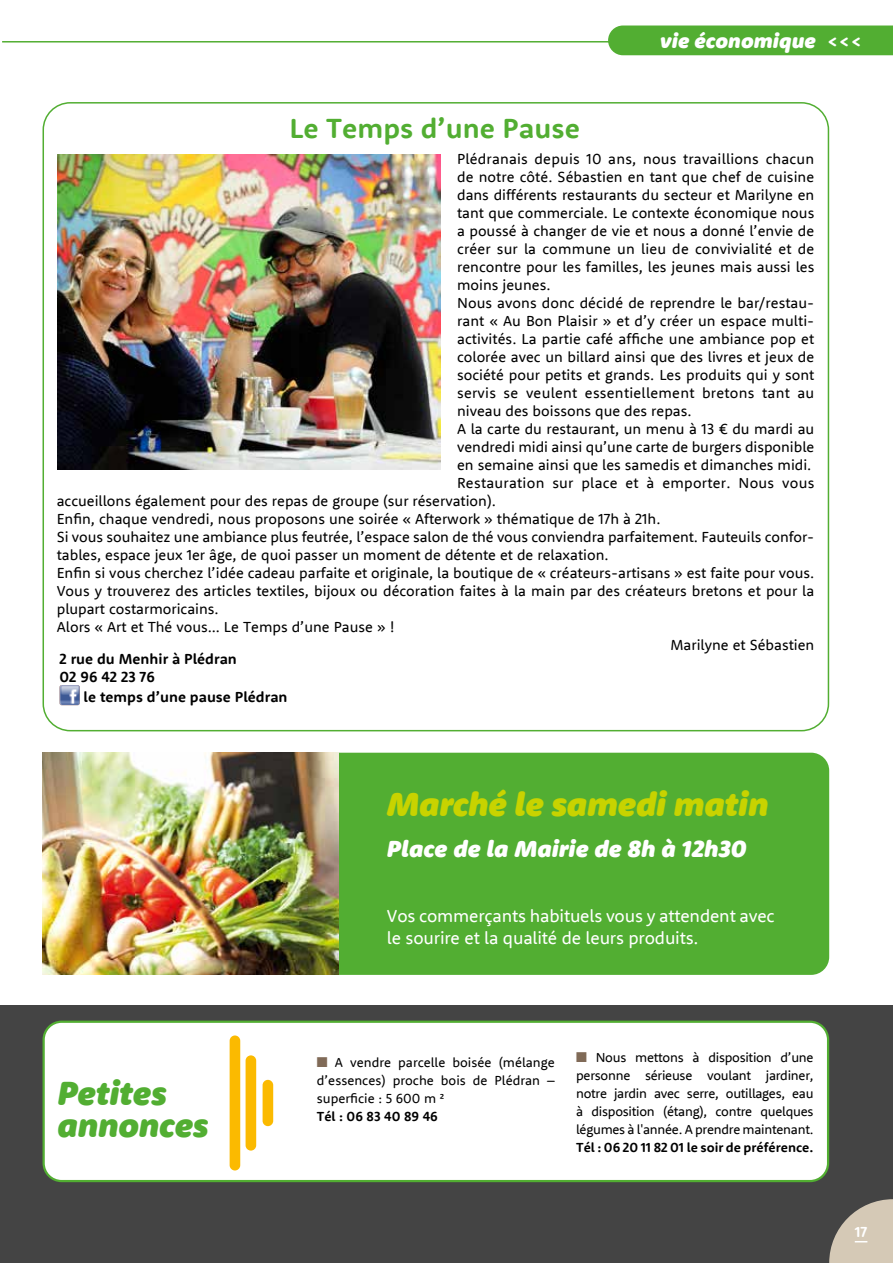
<style>
.page{position:relative;width:893px;height:1263px;background:#fff}
.page>*{position:absolute;margin:0;border:0;box-sizing:border-box;transform-origin:0 0}
.t1{font:italic 900 34.5px "Rooney Sans";letter-spacing:-.01em;color:#c8d300}
.t2{font:italic 900 34.5px/31.5px "Rooney Sans";letter-spacing:-.01em;color:#52ae32}
.t3{font:700 28.5px "Rooney Sans";color:#52ae32}
.t4{font:italic 900 24px "Rooney Sans";color:#fff}
.t5{font:italic 900 21px "Rooney Sans";color:#fff}
.t6{font:18px/21.6px "Rooney Sans";letter-spacing:-.01em;color:#fff}
.t7{font:15px "Rooney Sans";color:#000}
.t8{font:700 15px/18px "Rooney Sans";color:#000}
.t9{font:15px "Rooney Sans";letter-spacing:.02em;color:#000}
.t10{font:700 15px "Rooney Sans";color:#fff}
.t11{font:13.5px/18px "Rooney Sans";letter-spacing:-.01em;color:#000;text-align:justify}
.t12{font:700 13.5px "Rooney Sans";color:#000}
.s1{font-weight:700;font-style:normal}
.s2{color:#806a57}
</style>
<div class="page">
<div style="left:0;top:1006px;width:893px;height:257px;background:#444"></div>
<div style="left:44px;top:1022px;width:784px;height:159px;background:#fff;border-radius:18px"></div>
<div style="left:43px;top:1020px;width:786px;height:162px;border:2px solid #52ae32;border-radius:18px"></div>
<hr style="left:2px;top:41px;width:799px;height:2px;background:#52ae32">
<svg style="left:829px;top:1199px;width:64px;height:64px"></svg>
<img style="left:57px;top:154px;width:383px;height:316px">
<div style="left:608px;top:26px;width:285px;height:29px;background:#52ae32"></div>
<div style="left:43px;top:753px;width:786px;height:222px;background:#52ae32;border-radius:18px"></div>
<img style="left:43px;top:753px;width:295px;height:221px">
<img style="left:60px;top:685px;width:20px;height:20px">
<div style="left:230px;top:1035px;width:10px;height:135px;background:#fbba00;border-radius:5px"></div>
<div style="left:246px;top:1055px;width:10px;height:95px;background:#fbba00;border-radius:5px"></div>
<div style="left:263px;top:1080px;width:10px;height:46px;background:#fbba00;border-radius:5px"></div>
<h3 class="t5" style="left:660px;top:27px;width:204px">vie économique <span class="s1">&lt;&lt;&lt;</span></h3>
<h2 class="t3" style="left:290px;top:109px;width:292px">Le Temps d’une Pause</h2>
<p class="t7" style="left:457px;top:149px;width:359px">Plédranais depuis 10 ans, nous travaillions chacun</p>
<p class="t7" style="left:457px;top:167px;width:359px">de notre côté. Sébastien en tant que chef de cuisine</p>
<p class="t7" style="left:457px;top:185px;width:359px">dans différents restaurants du secteur et Marilyne en</p>
<p class="t7" style="left:457px;top:203px;width:359px">tant que commerciale. Le contexte économique nous</p>
<p class="t7" style="left:457px;top:221px;width:359px">a poussé à changer de vie et nous a donné l’envie de</p>
<p class="t7" style="left:457px;top:239px;width:359px">créer sur la commune un lieu de convivialité et de</p>
<p class="t7" style="left:457px;top:257px;width:359px">rencontre pour les familles, les jeunes mais aussi les</p>
<p class="t7" style="left:457px;top:275px;width:95px">moins jeunes.</p>
<p class="t7" style="left:457px;top:293px;width:359px">Nous avons donc décidé de reprendre le bar/restau-</p>
<p class="t7" style="left:457px;top:311px;width:359px">rant « Au Bon Plaisir » et d’y créer un espace multi-</p>
<p class="t7" style="left:457px;top:329px;width:359px">activités. La partie café affiche une ambiance pop et</p>
<p class="t7" style="left:457px;top:347px;width:359px">colorée avec un billard ainsi que des livres et jeux de</p>
<p class="t7" style="left:457px;top:365px;width:359px">société pour petits et grands. Les produits qui y sont</p>
<p class="t7" style="left:457px;top:383px;width:359px">servis se veulent essentiellement bretons tant au</p>
<p class="t7" style="left:457px;top:401px;width:236px">niveau des boissons que des repas.</p>
<p class="t7" style="left:457px;top:419px;width:359px">A la carte du restaurant, un menu à 13 € du mardi au</p>
<p class="t7" style="left:457px;top:437px;width:359px">vendredi midi ainsi qu’une carte de burgers disponible</p>
<p class="t7" style="left:457px;top:455px;width:356px">en semaine ainsi que les samedis et dimanches midi.</p>
<p class="t9" style="left:457px;top:473px;width:359px">Restauration sur place et à emporter. Nous vous</p>
<p class="t7" style="left:57px;top:491px;width:441px">accueillons également pour des repas de groupe (sur réservation).</p>
<p class="t7" style="left:57px;top:509px;width:605px">Enfin, chaque vendredi, nous proposons une soirée « Afterwork » thématique de 17h à 21h.</p>
<p class="t7" style="left:57px;top:527px;width:759px">Si vous souhaitez une ambiance plus feutrée, l’espace salon de thé vous conviendra parfaitement. Fauteuils confor-</p>
<p class="t7" style="left:57px;top:545px;width:553px">tables, espace jeux 1er âge, de quoi passer un moment de détente et de relaxation.</p>
<p class="t7" style="left:57px;top:563px;width:759px">Enfin si vous cherchez l’idée cadeau parfaite et originale, la boutique de « créateurs-artisans » est faite pour vous.</p>
<p class="t7" style="left:57px;top:581px;width:759px">Vous y trouverez des articles textiles, bijoux ou décoration faites à la main par des créateurs bretons et pour la</p>
<p class="t7" style="left:57px;top:599px;width:163px">plupart costarmoricains.</p>
<p class="t7" style="left:57px;top:617px;width:339px">Alors « Art et Thé vous… Le Temps d’une Pause » !</p>
<p class="t7" style="left:670px;top:635px;width:145px">Marilyne et Sébastien</p>
<p class="t8" style="left:60px;top:649px;width:179px">2 rue du Menhir à Plédran<br>02 96 42 23 76</p>
<p class="t8" style="left:84px;top:687px;width:205px">le temps d’une pause Plédran</p>
<h1 class="t1" style="left:387px;top:781px;width:383px">Marché le samedi matin</h1>
<h3 class="t4" style="left:387px;top:833px;width:361px">Place de la Mairie de 8h à 12h30</h3>
<h1 class="t2" style="left:58px;top:1077px;width:153px">Petites annonces</h1>
<p class="t6" style="left:387px;top:905px;width:389px">Vos commerçants habituels vous y attendent avec le sourire et la qualité de leurs produits.</p>
<p class="t11" style="left:317px;top:1052px;width:240px"><span class="s2">■</span> A vendre parcelle boisée (mélange d’essences) proche bois de Plédran – superficie : 5 600 m ²</p>
<p class="t12" style="left:317px;top:1107px;width:123px">Tél : 06 83 40 89 46</p>
<p class="t11" style="left:576px;top:1048px;width:239px"><span class="s2">■</span> Nous mettons à disposition d’une personne sérieuse voulant jardiner, notre jardin avec serre, outillages, eau à disposition (étang), contre quelques légumes à l'année. A prendre maintenant.</p>
<p class="t12" style="left:576px;top:1138px;width:239px">Tél : 06 20 11 82 01 le soir de préférence.</p>
<p class="t10" style="left:855px;top:1222px;width:14px">17</p>
</div>
